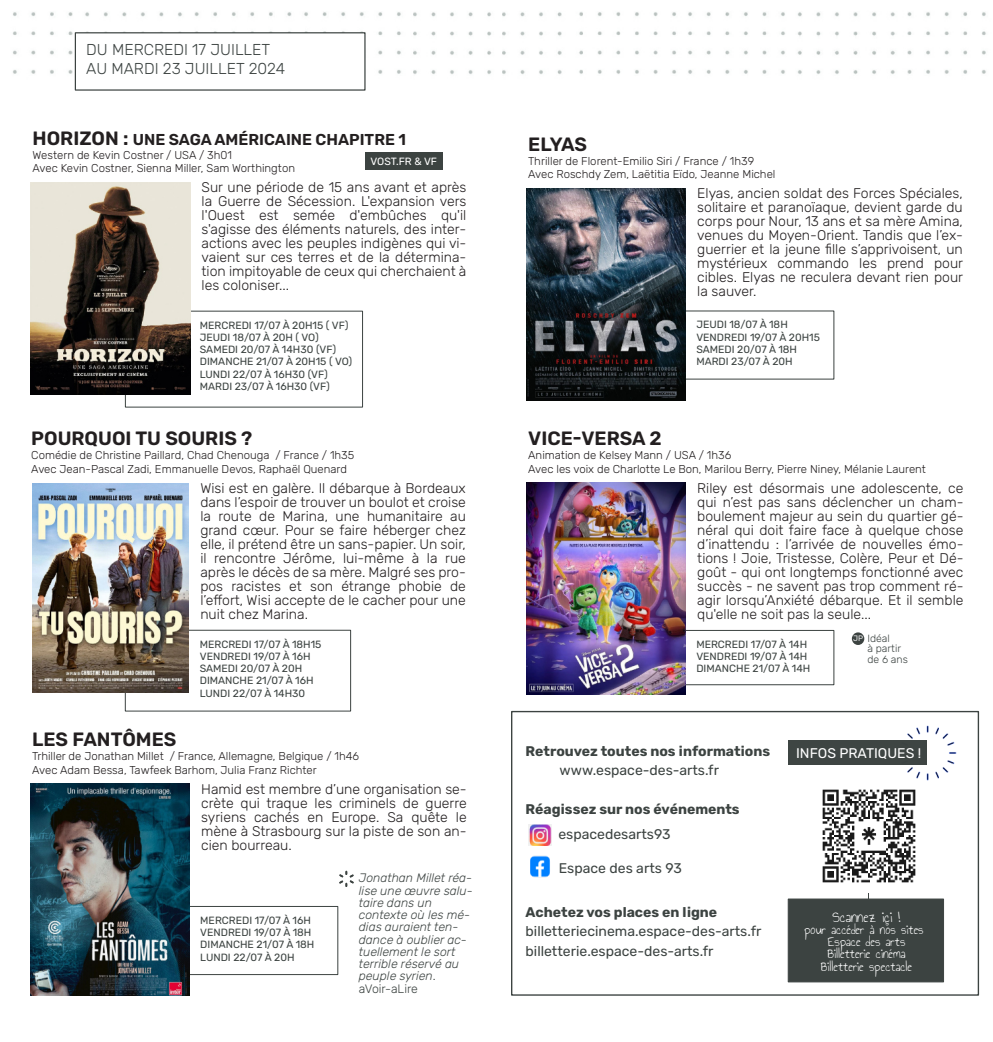
<style>
.page{position:relative;width:993px;height:1042px;background:#fff}
.page>*{position:absolute;margin:0;border:0;box-sizing:border-box;transform-origin:0 0}
.t1{font:600 19.25px "Rubik";color:#231f20}
.t2{font:300 15.75px/19.2px "Rubik";color:#3c4341}
.t3{font:600 15.75px "Rubik";color:#231f20}
.t4{font:15.75px "Annie Use Your Telescope";color:#fff}
.t5{font:300 14px/14px "Rubik";color:#231f20;text-align:justify}
.t6{font:14px/19.2px "Rubik";color:#3c4341}
.t7{font:700 14px "Rubik";color:#3c4341}
.t8{font:14px/12.2px "Annie Use Your Telescope";color:#fff;text-align:center}
.t9{font:14px "Rubik";color:#fff}
.t10{font:italic 300 12.25px/12.2px "Rubik";color:#3c4341}
.t11{font:300 11.38px/13.1px "Rubik";color:#231f20}
.t12{font:10.5px/12.2px "Rubik";color:#3c4341}
.t13{font:300 10.5px/10.5px "Rubik";color:#3c4341}
.t14{font:10.5px "Rubik";color:#fff}
.t15{font:7.88px "Rubik";color:#e7e8e9}
.s1{font-size:19.25px}
.s2{font-style:normal}
</style>
<div class="page">
<div style="left:851px;top:632px;width:13px;height:13px;background:#3c4341;border-radius:50%"></div>
<svg style="left:339px;top:871px;width:15px;height:15px"></svg>
<div style="left:365px;top:152px;width:77px;height:18px;background:#3c4341"></div>
<svg style="left:685px;top:629px;width:149px;height:56px"></svg>
<img style="left:526px;top:483px;width:159px;height:211px">
<svg style="left:685px;top:310px;width:149px;height:70px"></svg>
<img style="left:526px;top:188px;width:159px;height:212px">
<svg style="left:190px;top:906px;width:148px;height:69px"></svg>
<img style="left:31px;top:783px;width:159px;height:212px">
<div style="left:125px;top:630px;width:226px;height:81px;border:1px solid #3c4341"></div>
<img style="left:33px;top:484px;width:156px;height:208px">
<svg style="left:124px;top:310px;width:239px;height:98px"></svg>
<img style="left:31px;top:182px;width:159px;height:212px">
<img style="left:13px;top:12px;width:479px;height:72px">
<img style="left:502px;top:12px;width:484px;height:62px">
<div style="left:75px;top:32px;width:290px;height:59px;background:#fff;border:1px solid #3c4341"></div>
<div style="left:511px;top:711px;width:467px;height:284px;border:1px solid #3c4341"></div>
<img style="left:907px;top:725px;width:48px;height:56px">
<img style="left:822px;top:789px;width:92px;height:93px">
<div style="left:787px;top:740px;width:139px;height:25px;background:#3c4341"></div>
<div style="left:787px;top:899px;width:156px;height:83px;background:#3c4341;border:1px solid #3c4341"></div>
<img style="left:528px;top:824px;width:23px;height:22px">
<img style="left:530px;top:855px;width:20px;height:22px">
<p class="t2" style="left:86px;top:40px;width:200px">DU MERCREDI 17 JUILLET<br>AU MARDI 23 JUILLET 2024</p>
<p class="t3" style="left:33px;top:130px;width:375px"><span class="s1">HORIZON :</span> UNE SAGA AMÉRICAINE CHAPITRE 1</p>
<p class="t11" style="left:33px;top:149px;width:264px">Western de Kevin Costner / USA / 3h01<br>Avec Kevin Costner, Sienna Miller, Sam Worthington</p>
<p class="t14" style="left:370px;top:155px;width:68px">VOST.FR &amp; VF</p>
<p class="t5" style="left:201px;top:181px;width:266px">Sur une période de 15 ans avant et après la Guerre de Sécession. L'expansion vers l'Ouest est semée d'embûches qu'il s'agisse des éléments naturels, des inter&shy;actions avec les peuples indigènes qui vi&shy;vaient sur ces terres et de la détermina&shy;tion impitoyable de ceux qui cherchaient à les coloniser...</p>
<p class="t12" style="left:200px;top:319px;width:154px">MERCREDI 17/07 À 20H15 ( VF)<br>JEUDI 18/07 À 20H ( VO)<br>SAMEDI 20/07 À 14H30 (VF)<br>DIMANCHE 21/07 À 20H15 ( VO)<br>LUNDI 22/07 À 16H30 (VF)<br>MARDI 23/07 À 16H30 (VF)</p>
<h1 class="t1" style="left:31px;top:427px;width:222px">POURQUOI TU SOURIS ?</h1>
<p class="t11" style="left:31px;top:449px;width:324px">Comédie de Christine Paillard, Chad Chenouga / France / 1h35<br>Avec Jean-Pascal Zadi, Emmanuelle Devos, Raphaël Quenard</p>
<p class="t5" style="left:200px;top:481px;width:267px">Wisi est en galère. Il débarque à Bordeaux dans l’espoir de trouver un boulot et croise la route de Marina, une humanitaire au grand cœur. Pour se faire héberger chez elle, il prétend être un sans-papier. Un soir, il rencontre Jérôme, lui-même à la rue après le décès de sa mère. Malgré ses pro&shy;pos racistes et son étrange phobie de l’effort, Wisi accepte de le cacher pour une nuit chez Marina.</p>
<p class="t12" style="left:200px;top:638px;width:123px">MERCREDI 17/07 À 18H15<br>VENDREDI 19/07 À 16H<br>SAMEDI 20/07 À 20H<br>DIMANCHE 21/07 À 16H<br>LUNDI 22/07 À 14H30</p>
<h1 class="t1" style="left:32px;top:728px;width:146px">LES FANTÔMES</h1>
<p class="t11" style="left:32px;top:750px;width:328px">Trhiller de Jonathan Millet / France, Allemagne, Belgique / 1h46<br>Avec Adam Bessa, Tawfeek Barhom, Julia Franz Richter</p>
<p class="t5" style="left:201px;top:782px;width:267px">Hamid est membre d’une organisation se&shy;crète qui traque les criminels de guerre syriens cachés en Europe. Sa quête le mène à Strasbourg sur la piste de son an&shy;cien bourreau.</p>
<p class="t12" style="left:200px;top:914px;width:116px">MERCREDI 17/07 À 16H<br>VENDREDI 19/07 À 18H<br>DIMANCHE 21/07 À 18H<br>LUNDI 22/07 À 20H</p>
<p class="t10" style="left:359px;top:872px;width:115px">Jonathan Millet réa&shy;lise une œuvre salu&shy;taire dans un contexte où les mé&shy;dias auraient ten&shy;dance à oublier ac&shy;tuellement le sort terrible réservé au peuple syrien<span class="s2">. aVoir-aLire</span></p>
<h1 class="t1" style="left:528px;top:133px;width:60px">ELYAS</h1>
<p class="t11" style="left:528px;top:154px;width:249px">Thriller de Florent-Emilio Siri / France / 1h39<br>Avec Roschdy Zem, Laëtitia Eïdo, Jeanne Michel</p>
<p class="t5" style="left:697px;top:186px;width:267px">Elyas, ancien soldat des Forces Spéciales, solitaire et paranoïaque, devient garde du corps pour Nour, 13 ans et sa mère Amina, venues du Moyen-Orient. Tandis que l’ex&shy;guerrier et la jeune fille s’apprivoisent, un mystérieux commando les prend pour cibles. Elyas ne reculera devant rien pour la sauver.</p>
<p class="t12" style="left:696px;top:319px;width:125px">JEUDI 18/07 À 18H<br>VENDREDI 19/07 À 20H15<br>SAMEDI 20/07 À 18H<br>MARDI 23/07 À 20H</p>
<h1 class="t1" style="left:528px;top:427px;width:135px">VICE-VERSA 2</h1>
<p class="t11" style="left:528px;top:449px;width:399px">Animation de Kelsey Mann / USA / 1h36<br>Avec les voix de Charlotte Le Bon, Marilou Berry, Pierre Niney, Mélanie Laurent</p>
<p class="t5" style="left:697px;top:481px;width:267px">Riley est désormais une adolescente, ce qui n’est pas sans déclencher un cham&shy;boulement majeur au sein du quartier gé&shy;néral qui doit faire face à quelque chose d’inattendu : l’arrivée de nouvelles émo&shy;tions ! Joie, Tristesse, Colère, Peur et Dé&shy;goût - qui ont longtemps fonctionné avec succès - ne savent pas trop comment ré&shy;agir lorsqu’Anxiété débarque. Et il semble qu'elle ne soit pas la seule...</p>
<p class="t12" style="left:696px;top:638px;width:115px">MERCREDI 17/07 À 14H<br>VENDREDI 19/07 À 14H<br>DIMANCHE 21/07 À 14H</p>
<p class="t13" style="left:867px;top:633px;width:42px">Idéal<br>à partir de 6 ans</p>
<p class="t15" style="left:852px;top:634px;width:12px">JP</p>
<p class="t7" style="left:525px;top:743px;width:246px">Retrouvez toutes nos informations</p>
<p class="t6" style="left:559px;top:761px;width:161px">www.espace-des-arts.fr</p>
<p class="t7" style="left:525px;top:801px;width:215px">Réagissez sur nos événements</p>
<p class="t6" style="left:558px;top:824px;width:114px">espacedesarts93</p>
<p class="t6" style="left:558px;top:858px;width:125px">Espace des arts 93</p>
<p class="t7" style="left:525px;top:904px;width:193px">Achetez vos places en ligne</p>
<p class="t6" style="left:525px;top:922px;width:237px">billetteriecinema.espace-des-arts.fr billetterie.espace-des-arts.fr</p>
<p class="t9" style="left:795px;top:745px;width:127px">INFOS PRATIQUES !</p>
<p class="t4" style="left:832px;top:905px;width:70px">Scannez içi !</p>
<p class="t8" style="left:804px;top:923px;width:121px">pour accéder à nos sites<br>Espace des arts<br>Billetterie cinéma<br>Billetterie spectacle</p>
</div>
